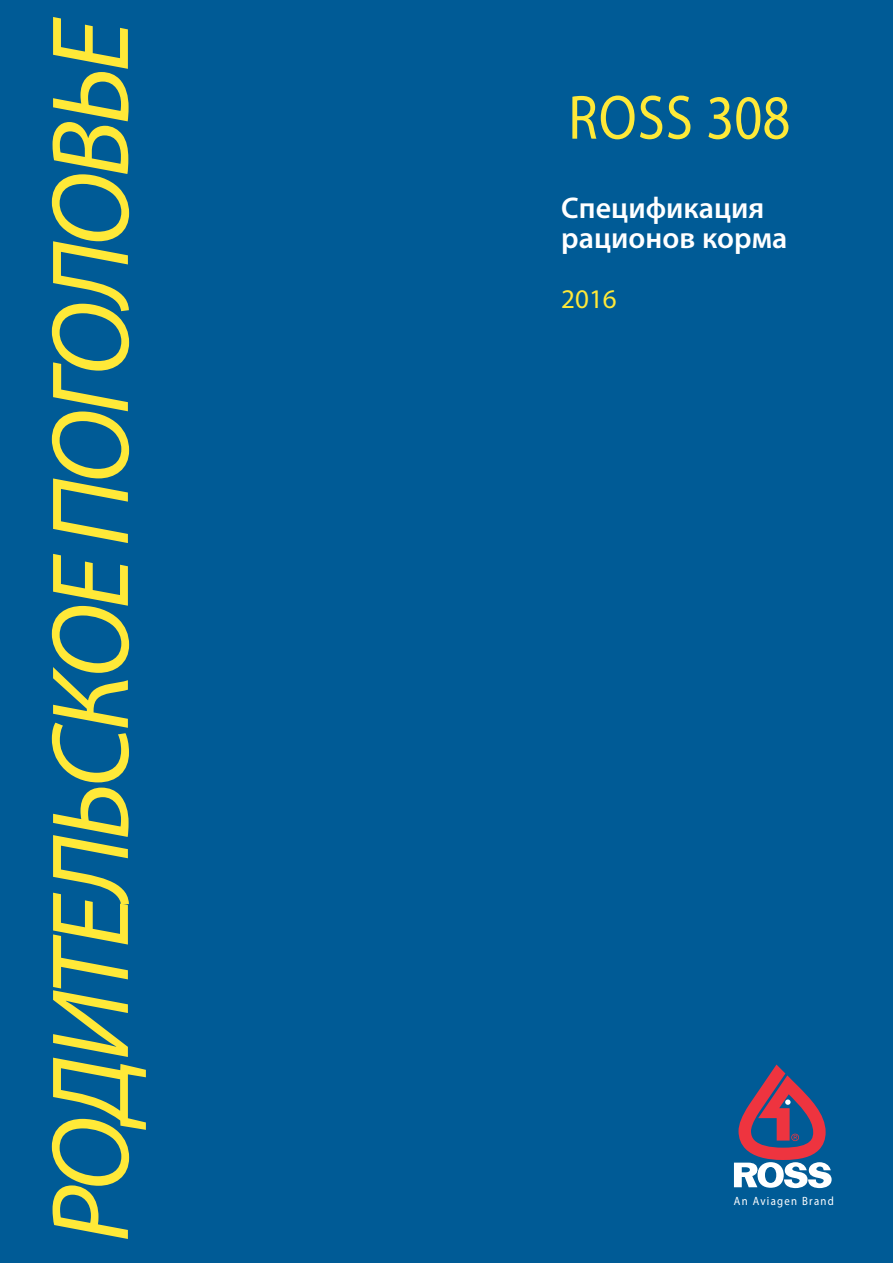
<style>
.page{position:relative;width:893px;height:1263px;background:#005b96}
.page>*{position:absolute;margin:0;border:0;box-sizing:border-box;transform-origin:0 0}
.t1{font:italic 111px "Myriad Pro";letter-spacing:-.04em;color:#ffe938}
.t2{font:63px "Myriad Pro";letter-spacing:.02em;color:#ffe938;scale:.87 1}
.t3{font:600 30px/30px "Myriad Pro";color:#fff}
.t4{font:27px "Myriad Pro";color:#ffe938}
.t5{font:12px "Myriad Pro";letter-spacing:.12em;color:#fff;scale:.9 1}
</style>
<div class="page">
<svg style="left:734px;top:1064px;width:98px;height:124px"></svg>
<h1 class="t1" style="left:22px;top:1242px;width:1227px;rotate:-90deg">РОДИТЕЛЬСКОЕ ПОГОЛОВЬЕ</h1>
<h2 class="t2" style="left:568px;top:79px;width:257px">ROSS 308</h2>
<p class="t3" style="left:561px;top:192px;width:228px">Спецификация рационов корма</p>
<p class="t4" style="left:561px;top:282px;width:57px">2016</p>
<p class="t5" style="left:734px;top:1193px;width:113px">An Aviagen Brand</p>
</div>
